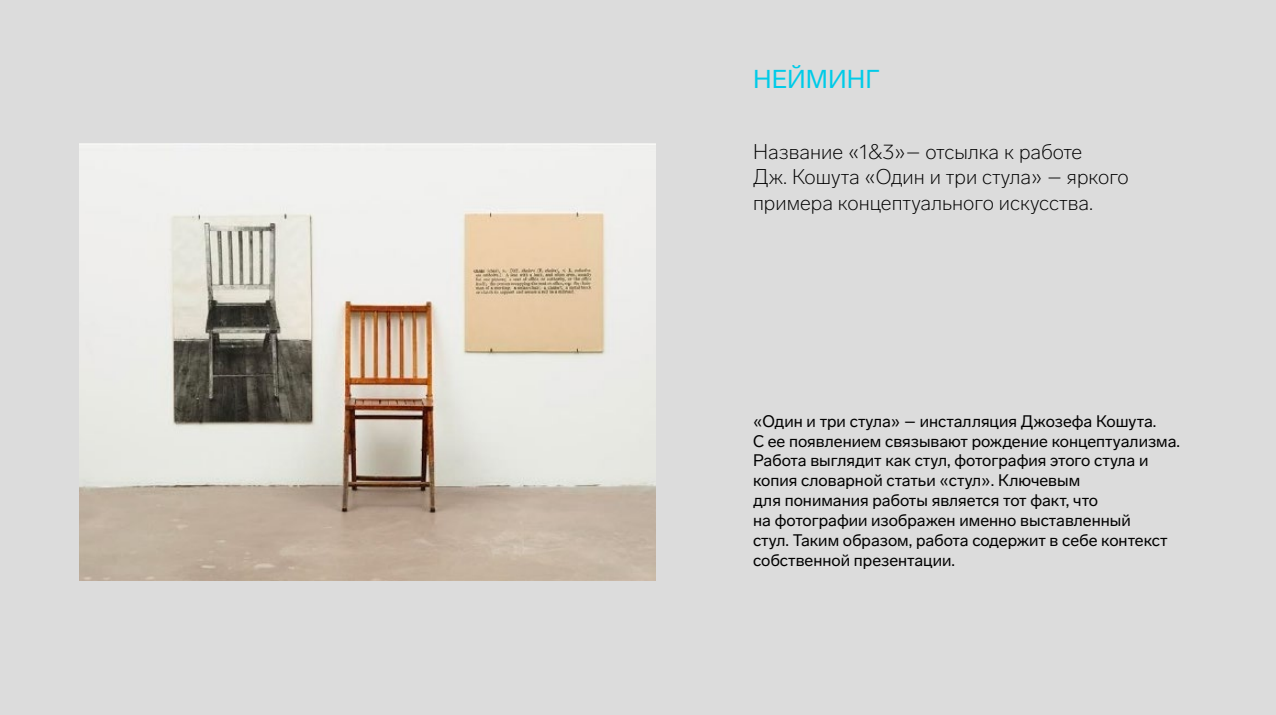
<style>
.page{position:relative;width:1276px;height:715px;background:#fff}
.page>*{position:absolute;margin:0;border:0;box-sizing:border-box;transform-origin:0 0}
.t1{font:25.5px "Lab Grotesque";color:#00cbe8}
.t2{font:100 21px/25.2px "Lab Grotesque";color:#000}
.t3{font:16.5px/19.8px "Lab Grotesque";color:#000}
</style>
<div class="page">
<div style="left:0;top:0;width:1276px;height:714px;background:#dcdcdc"></div>
<img style="left:79px;top:143px;width:576px;height:437px">
<h1 class="t1" style="left:753px;top:64px;width:128px">НЕЙМИНГ</h1>
<p class="t2" style="left:753px;top:139px;width:377px">Название «1&amp;3»– отсылка к работе<br>Дж. Кошута «Один и три стула» – яркого примера концептуального искусства.</p>
<p class="t3" style="left:753px;top:411px;width:428px">«Один и три стула» – инсталляция Джозефа Кошута.<br>С ее появлением связывают рождение концептуализма.<br>Работа выглядит как стул, фотография этого стула и копия словарной статьи «стул». Ключевым<br>для понимания работы является тот факт, что<br>на фотографии изображен именно выставленный<br>стул. Таким образом, работа содержит в себе контекст собственной презентации.</p>
</div>
